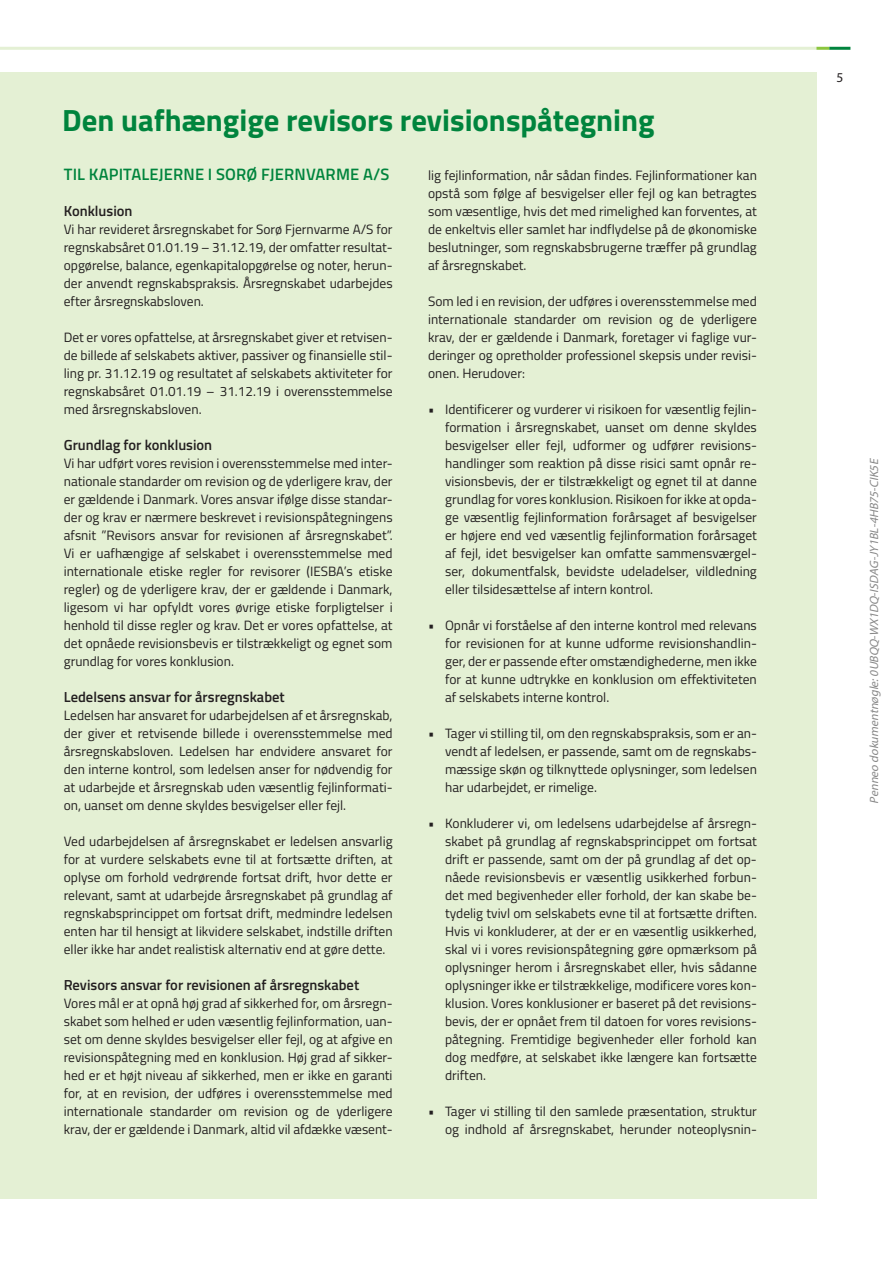
<style>
.page{position:relative;width:893px;height:1263px;background:#fff}
.page>*{position:absolute;margin:0;border:0;box-sizing:border-box;transform-origin:0 0}
.t1{font:700 30.75px "Titillium Web";color:#00843d}
.t2{font:600 16.5px "Titillium Web";letter-spacing:.01em;color:#00843d}
.t3{font:600 14.55px "Titillium Web";color:#231f20}
.t4{font:13.5px/18px "Titillium Web";color:#231f20;text-align:justify}
.t5{font:13.5px "Myriad Pro";color:#231f20}
.t6{font:italic 12px "Myriad Pro";color:#888}
</style>
<div class="page">
<hr style="left:0;top:47px;width:816px;height:3px;background:#e4f0d4">
<hr style="left:829px;top:47px;width:21px;height:3px;background:#00843d">
<svg style="left:816px;top:47px;width:13px;height:3px"></svg>
<div style="left:0;top:72px;width:816px;height:1127px;background:#e4f0d4"></div>
<h1 class="t1" style="left:62px;top:105px;width:594px">Den uafhængige revisors revisionspåtegning</h1>
<p class="t2" style="left:64px;top:166px;width:327px">TIL KAPITALEJERNE I SORØ FJERNVARME A/S</p>
<p class="t3" style="left:64px;top:204px;width:70px">Konklusion</p>
<p class="t4" style="left:64px;top:221px;width:330px">Vi har revideret årsregnskabet for Sorø Fjernvarme A/S for regnskabsåret 01.01.19 – 31.12.19, der omfatter resultat&shy;opgørelse, balance, egenkapitalopgørelse og noter, herun&shy;der anvendt regnskabspraksis. Årsregnskabet udarbejdes efter årsregnskabsloven.</p>
<p class="t4" style="left:64px;top:329px;width:330px">Det er vores opfattelse, at årsregnskabet giver et retvisen&shy;de billede af selskabets aktiver, passiver og finansielle stil&shy;ling pr. 31.12.19 og resultatet af selskabets aktiviteter for regnskabsåret 01.01.19 – 31.12.19 i overensstemmelse med årsregnskabsloven.</p>
<p class="t3" style="left:64px;top:438px;width:150px">Grundlag for konklusion</p>
<p class="t4" style="left:64px;top:455px;width:330px">Vi har udført vores revision i overensstemmelse med inter&shy;nationale standarder om revision og de yderligere krav, der er gældende i Danmark. Vores ansvar ifølge disse standar&shy;der og krav er nærmere beskrevet i revisionspåtegningens afsnit ”Revisors ansvar for revisionen af årsregnskabet”.<br>Vi er uafhængige af selskabet i overensstemmelse med internationale etiske regler for revisorer (IESBA’s etiske regler) og de yderligere krav, der er gældende i Danmark, ligesom vi har opfyldt vores øvrige etiske forpligtelser i henhold til disse regler og krav. Det er vores opfattelse, at det opnåede revisionsbevis er tilstrækkeligt og egnet som grundlag for vores konklusion.</p>
<p class="t3" style="left:64px;top:690px;width:222px">Ledelsens ansvar for årsregnskabet</p>
<p class="t4" style="left:64px;top:707px;width:330px">Ledelsen har ansvaret for udarbejdelsen af et årsregnskab, der giver et retvisende billede i overensstemmelse med årsregnskabsloven. Ledelsen har endvidere ansvaret for den interne kontrol, som ledelsen anser for nødvendig for at udarbejde et årsregnskab uden væsentlig fejlinformati&shy;on, uanset om denne skyldes besvigelser eller fejl.</p>
<p class="t4" style="left:64px;top:833px;width:330px">Ved udarbejdelsen af årsregnskabet er ledelsen ansvarlig for at vurdere selskabets evne til at fortsætte driften, at oplyse om forhold vedrørende fortsat drift, hvor dette er relevant, samt at udarbejde årsregnskabet på grundlag af regnskabsprincippet om fortsat drift, medmindre ledelsen enten har til hensigt at likvidere selskabet, indstille driften eller ikke har andet realistisk alternativ end at gøre dette.</p>
<p class="t3" style="left:64px;top:978px;width:297px">Revisors ansvar for revisionen af årsregnskabet</p>
<p class="t4" style="left:64px;top:995px;width:330px">Vores mål er at opnå høj grad af sikkerhed for, om årsregn&shy;skabet som helhed er uden væsentlig fejlinformation, uan&shy;set om denne skyldes besvi gelser eller fejl, og at afgive en revisionspåtegning med en konklusion. Høj grad af sikker&shy;hed er et højt niveau af sik kerhed, men er ikke en garanti for, at en revision, der udføres i overensstemmelse med internationale standarder om revision og de yderligere krav, der er gældende i Danmark, altid vil afdække væsent-</p>
<p class="t4" style="left:428px;top:167px;width:330px">lig fejlinformation, når sådan findes. Fejlinformationer kan opstå som følge af besvigelser eller fejl og kan betragtes som væsentlige, hvis det med rimelighed kan forventes, at de enkeltvis eller samlet har indflydelse på de økonomiske beslutninger, som regnskabsbrugerne træffer på grundlag af årsregnskabet.</p>
<p class="t4" style="left:428px;top:293px;width:330px">Som led i en revision, der udføres i overensstemmelse med internationale standarder om revision og de yderligere krav, der er gældende i Danmark, foretager vi faglige vur&shy;deringer og opretholder professionel skepsis under revisi&shy;onen. Herudover:</p>
<p class="t4" style="left:445px;top:401px;width:313px;text-indent:-17px">• Identificerer og vurderer vi risikoen for væsentlig fejlin&shy;formation i årsregnskabet, uanset om denne skyldes besvigelser eller fejl, udformer og udfører revisions&shy;handlinger som reaktion på disse risici samt opnår re&shy;visionsbevis, der er tilstrækkeligt og egnet til at danne grundlag for vores konklusion. Risikoen for ikke at opda&shy;ge væsentlig fejlinformation forårsaget af besvigelser er højere end ved væsentlig fejlinformation forårsaget af fejl, idet besvigelser kan omfatte sammensværgel&shy;ser, dokumentfalsk, bevidste udeladelser, vildledning eller tilsidesættelse af intern kontrol.</p>
<p class="t4" style="left:445px;top:617px;width:313px;text-indent:-17px">• Opnår vi forståelse af den interne kontrol med relevans for revisionen for at kunne udforme revisionshandlin&shy;ger, der er passende efter omstændighederne, men ikke for at kunne udtrykke en konklusion om effektiviteten af selskabets interne kontrol.</p>
<p class="t4" style="left:445px;top:725px;width:313px;text-indent:-17px">• Tager vi stilling til, om den regnskabspraksis, som er an&shy;vendt af ledelsen, er passende, samt om de regnskabs&shy;mæssige skøn og tilknyttede oplysninger, som ledelsen har udarbejdet, er rimelige.</p>
<p class="t4" style="left:445px;top:815px;width:313px;text-indent:-17px">• Konkluderer vi, om ledelsens udarbejdelse af årsregn&shy;ska bet på grundlag af regn skabsprin cip pet om fortsat drift er pas sen de, samt om der på grundlag af det op&shy;nåede revisions bevis er væsentlig usik kerhed for bun&shy;det med begiven heder eller forhold, der kan skabe be&shy;tydelig tvivl om selskabets evne til at fort sætte drif ten.<br>Hvis vi kon klu derer, at der er en væ sentlig usikker hed, skal vi i vores revi sions påtegning gøre opmærk som på op lys nin ger herom i års regn ska bet eller, hvis sådanne oplys ninger ikke er til strækkelige, modi fi cere vores kon&shy;klusion. Vores kon klu sio ner er baseret på det revisions&shy;bevis, der er opnået frem til datoen for vores revi sions&shy;påtegning. Frem tidige begi venheder eller for hold kan dog medføre, at selskabet ikke læn gere kan fortsætte driften.</p>
<p class="t4" style="left:428px;top:1103px;width:330px;text-align:right">• Tager vi stilling til den samlede præ sen ta tion, struktur og indhold af års regn ska bet, herunder note op lys nin-</p>
<p class="t5" style="left:836px;top:70px;width:8px">5</p>
<p class="t6" style="left:869px;top:803px;width:348px;rotate:-90deg">Penneo dokumentnøgle:0UBQQ-WX1DQ-ISDAG-JY1BL-4HB75-CIK5E</p>
</div>
